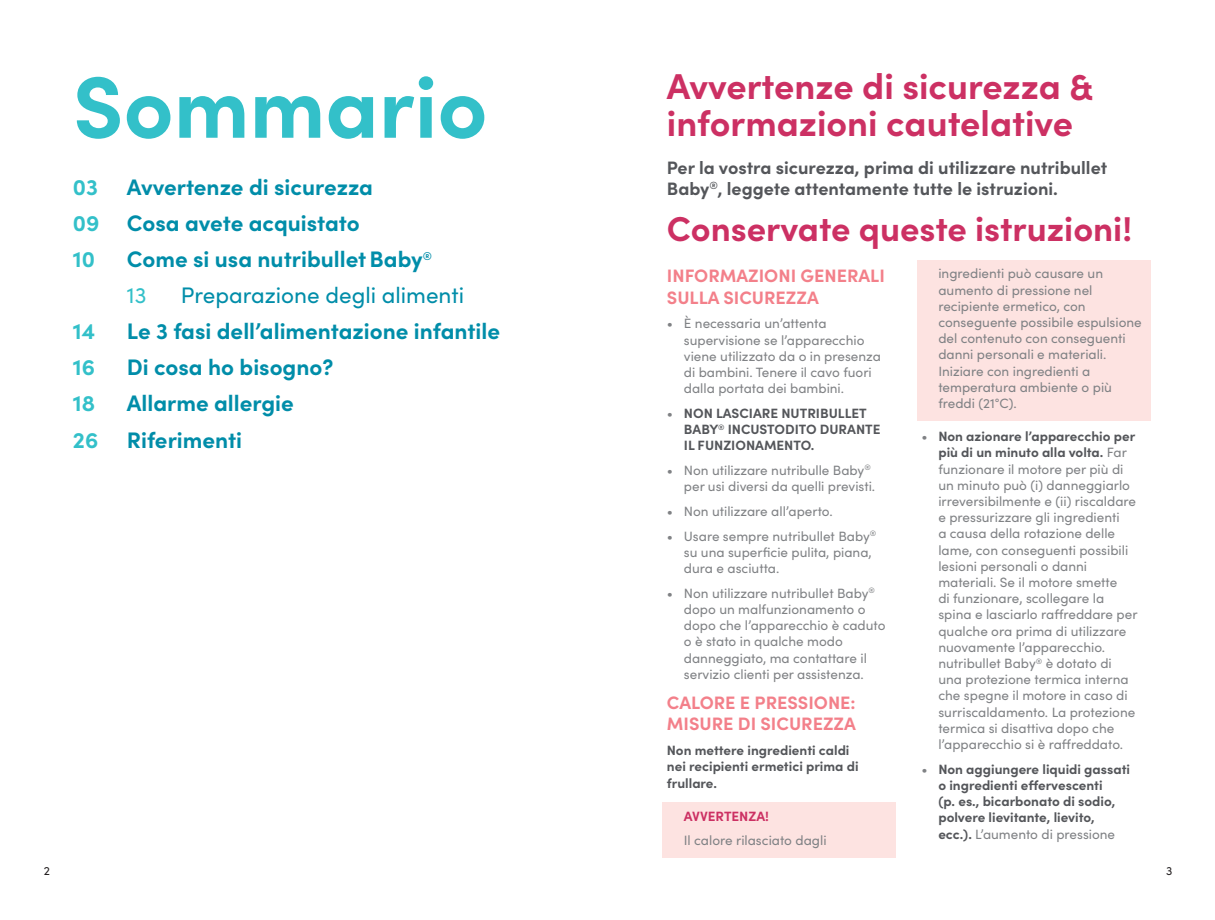
<style>
.page{position:relative;width:1215px;height:920px;background:#fff}
.page>*{position:absolute;margin:0;border:0;box-sizing:border-box;transform-origin:0 0}
.t1{font:700 87px "Sofia Pro";color:#33c0c9}
.t2{font:700 36px/37.5px "Sofia Pro";color:#cc3063}
.t3{font:700 34.5px "Sofia Pro";color:#cc3063}
.t4{font:700 22.5px "Sofia Pro";color:#008da9}
.t5{font:22.5px "Sofia Pro";color:#008da9}
.t6{font:700 22.5px "Sofia Pro";color:#33c0c9}
.t7{font:22.5px "Sofia Pro";color:#33c0c9}
.t8{font:700 18px/21px "Sofia Pro";color:#54565a}
.Safeguards_Title{font:700 18px/21.6px "Sofia Pro";color:#f3808a}
.WARNING_paragraphs{font:13.5px/16.2px "Sofia Pro";color:#808285}
.Base{font:700 13.5px/16.2px "Sofia Pro";color:#54565a}
.WARNING{font:700 13.5px "Sofia Pro";color:#cc3063}
.t9{font:12px "Sofia Pro";color:#231f20}
.s1{color:#33c0c9}
.s2{font-weight:400;color:#808285}
.s3{font-weight:700;color:#54565a}
</style>
<div class="page">
<div style="left:917px;top:260px;width:234px;height:160px;background:#fde3e1"></div>
<div style="left:663px;top:802px;width:233px;height:56px;background:#fde3e1"></div>
<p class="t1" style="left:73px;top:40px;width:416px">Sommario</p>
<p class="t6" style="left:73px;top:170px;width:27px">03</p>
<p class="t4" style="left:127px;top:170px;width:248px">Avvertenze di sicurezza</p>
<p class="t4" style="left:73px;top:206px;width:288px"><span class="s1">09</span> Cosa avete acquistato</p>
<p class="t6" style="left:73px;top:242px;width:24px">10</p>
<p class="t4" style="left:127px;top:242px;width:307px">Come si usa nutribulletBaby<sup>®</sup></p>
<p class="t7" style="left:127px;top:279px;width:21px">13</p>
<p class="t5" style="left:181px;top:279px;width:285px">Preparazione degli alimenti</p>
<p class="t6" style="left:73px;top:314px;width:24px">14</p>
<p class="t4" style="left:127px;top:314px;width:375px">Le 3 fasi dell’alimentazione infantile</p>
<p class="t6" style="left:73px;top:350px;width:24px">16</p>
<p class="t4" style="left:127px;top:350px;width:208px">Di cosa ho bisogno?</p>
<p class="t6" style="left:73px;top:386px;width:24px">18</p>
<p class="t4" style="left:127px;top:386px;width:168px">Allarme allergie</p>
<p class="t6" style="left:73px;top:423px;width:27px">26</p>
<p class="t4" style="left:127px;top:423px;width:117px">Riferimenti</p>
<p class="t2" style="left:667px;top:65px;width:428px">Avvertenze di sicurezza &amp; informazioni cautelative</p>
<p class="t8" style="left:667px;top:156px;width:442px">Per la vostra sicurezza, prima di utilizzare nutribullet<br>Baby<sup>®</sup>, leggete attentamente tutte le istruzioni.</p>
<p class="t3" style="left:667px;top:203px;width:467px">Conservate queste istruzioni!</p>
<p class="Safeguards_Title" style="left:667px;top:263px;width:219px">INFORMAZIONI GENERALI<br>SULLA SICUREZZA</p>
<p class="WARNING_paragraphs" style="left:684px;top:315px;width:199px;text-indent:-17px">• È necessaria un’attenta supervisione se l’apparecchio viene utilizzato da o in presenza di bambini. Tenere il cavo fuori dalla portata dei bambini.</p>
<p class="Base" style="left:684px;top:404px;width:198px;text-indent:-17px"><span class="s2">•</span> NON LASCIARE NUTRIBULLET<br>BABY<sup>®</sup> INCUSTODITO DURANTE<br>IL FUNZIONAMENTO.</p>
<p class="WARNING_paragraphs" style="left:684px;top:461px;width:193px;text-indent:-17px">• Non utilizzare nutribulle Baby<sup>® </sup>per usi diversi da quelli previsti.</p>
<p class="WARNING_paragraphs" style="left:667px;top:502px;width:167px">• Non utilizzare all’aperto.</p>
<p class="WARNING_paragraphs" style="left:684px;top:527px;width:194px;text-indent:-17px">• Usare sempre nutribullet Baby<sup>® </sup>su una superficie pulita, piana, dura e asciutta.</p>
<p class="WARNING_paragraphs" style="left:684px;top:584px;width:203px;text-indent:-17px">• Non utilizzare nutribullet Baby<sup>® </sup>dopo un malfunzionamento o dopo che l’apparecchio è caduto o è stato in qualche modo danneggiato, ma contattare il servizio clienti per assistenza.</p>
<p class="Safeguards_Title" style="left:667px;top:690px;width:191px">CALORE E PRESSIONE:<br>MISURE DI SICUREZZA</p>
<p class="Base" style="left:667px;top:741px;width:193px">Non mettere ingredienti caldi nei recipienti ermetici prima di frullare.</p>
<p class="WARNING" style="left:684px;top:806px;width:87px">AVVERTENZA!</p>
<p class="WARNING_paragraphs" style="left:684px;top:832px;width:144px">Il calore rilasciato dagli</p>
<p class="WARNING_paragraphs" style="left:938px;top:265px;width:205px">ingredienti può causare un aumento di pressione nel recipiente ermetico, con conseguente possibile espulsione del contenuto con conseguenti danni personali e materiali.<br>Iniziare con ingredienti a temperatura ambiente o più freddi (21°C).</p>
<p class="WARNING_paragraphs" style="left:938px;top:428px;width:201px;text-indent:-17px">• <span class="s3">Non azionare l’apparecchio per più di un minuto alla volta.</span> Far funzionare il motore per più di un minuto può (i) danneggiarlo irreversibilmente e (ii) riscaldare e pressurizzare gli ingredienti<br>a causa della rotazione delle lame, con conseguenti possibili lesioni personali o danni materiali. Se il motore smette<br>di funzionare, scollegare la spina e lasciarlo raffreddare per qualche ora prima di utilizzare nuovamente l’apparecchio. nutribullet Baby<sup>®</sup> è dotato di una protezione termica interna che spegne il motore in caso di surriscaldamento. La protezione termica si disattiva dopo che l’apparecchio si è raffreddato.</p>
<p class="Base" style="left:938px;top:760px;width:193px;text-indent:-17px"><span class="s2">•</span> Non aggiungere liquidi gassati o ingredienti effervescenti<br>(p. es., bicarbonato di sodio, polvere lievitante, lievito, ecc.). <span class="s2">L’aumento di pressione</span></p>
<p class="t9" style="left:44px;top:862px;width:8px">2</p>
<p class="t9" style="left:1166px;top:862px;width:8px">3</p>
</div>
